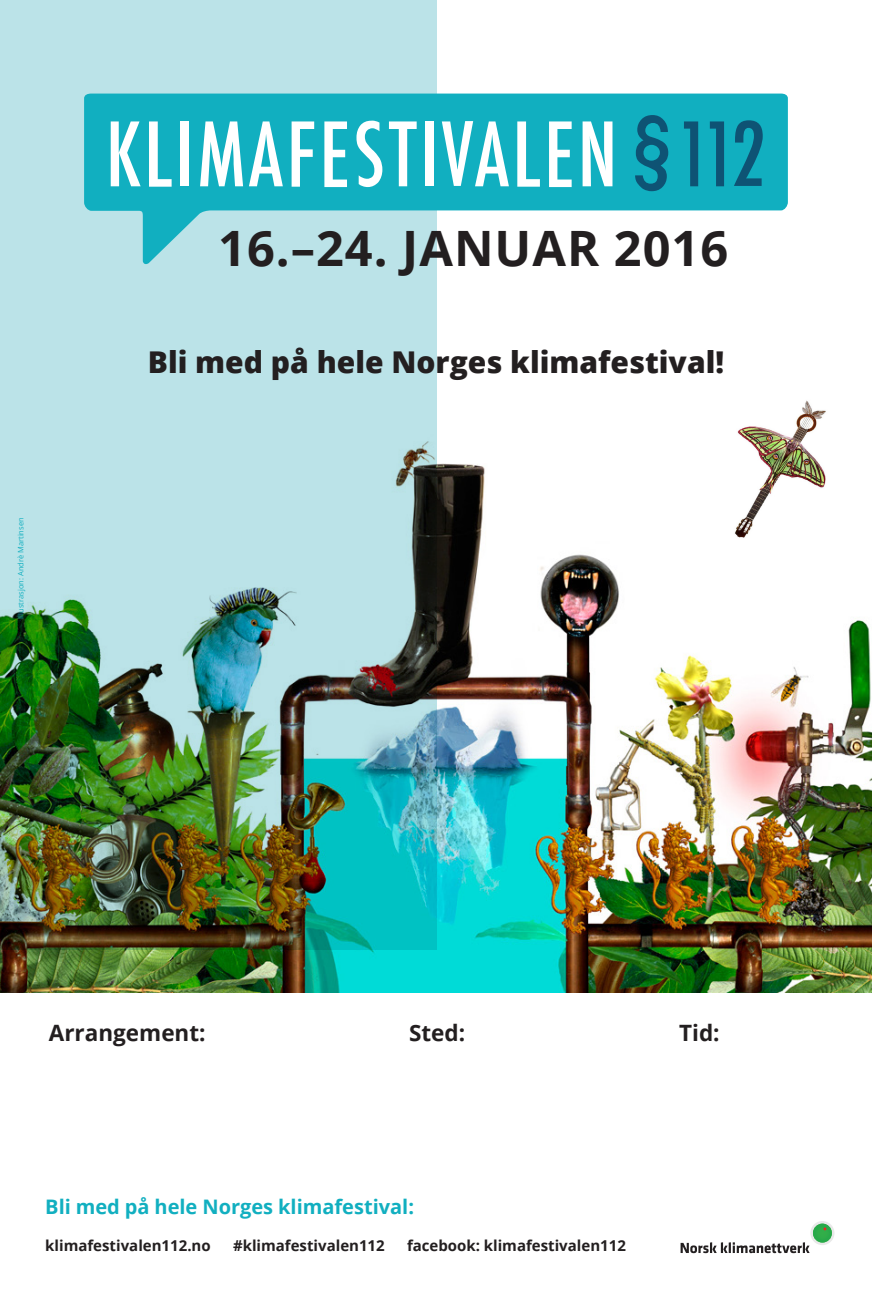
<style>
.page{position:relative;width:872px;height:1294px;background:#fff}
.page>*{position:absolute;margin:0;border:0;box-sizing:border-box;transform-origin:0 0}
.t1{font:700 48.75px "Open Sans";letter-spacing:.02em;color:#231f20}
.t2{font:800 30px "Open Sans";color:#231f20}
.Paragraph_Style_1{font:700 22.5px "Open Sans";color:#231f20}
.Paragraph_Style_1-2{font:700 20px "Open Sans";color:#11afc0}
.Paragraph_Style_1-3{font:700 15px "Open Sans";color:#231f20}
.Paragraph_Style_1-4{font:7.5px "Open Sans";color:#11afc0}
</style>
<div class="page">
<div style="left:0;top:0;width:436px;height:949px;background:#bbe3e8"></div>
<svg style="left:84px;top:94px;width:704px;height:171px;fill:#11afc0"></svg>
<svg style="left:110px;top:121px;width:31px;height:65px;background:#91dae1"></svg>
<svg style="left:149px;top:121px;width:23px;height:66px;background:#7ad2db"></svg>
<div style="left:181px;top:121px;width:8px;height:65px;background:#fff"></div>
<svg style="left:200px;top:121px;width:43px;height:65px;background:#98dce3"></svg>
<svg style="left:249px;top:121px;width:34px;height:65px;background:#79d2db"></svg>
<svg style="left:291px;top:121px;width:23px;height:66px;background:#86d6df"></svg>
<svg style="left:324px;top:121px;width:23px;height:66px;background:#97dce3"></svg>
<svg style="left:356px;top:120px;width:26px;height:67px;background:#7bd2dc"></svg>
<svg style="left:389px;top:121px;width:28px;height:65px;background:#6acdd7"></svg>
<div style="left:425px;top:121px;width:8px;height:65px;background:#fff"></div>
<svg style="left:442px;top:121px;width:67px;height:65px"></svg>
<svg style="left:517px;top:121px;width:23px;height:66px"></svg>
<svg style="left:549px;top:121px;width:22px;height:66px"></svg>
<svg style="left:582px;top:121px;width:30px;height:65px"></svg>
<svg style="left:635px;top:115px;width:33px;height:76px;background:#0f7e98"></svg>
<svg style="left:683px;top:121px;width:15px;height:65px"></svg>
<svg style="left:709px;top:121px;width:15px;height:65px"></svg>
<svg style="left:734px;top:120px;width:28px;height:66px;background:#0f819a"></svg>
<img style="left:0;top:405px;width:872px;height:587px">
<img style="left:724px;top:400px;width:108px;height:144px">
<svg style="left:680px;top:1242px;width:129px;height:11px"></svg>
<svg style="left:810px;top:1220px;width:24px;height:24px"></svg>
<img style="left:813px;top:1223px;width:19px;height:19px;border-radius:9px">
<p class="Paragraph_Style_1-4" style="left:16px;top:618px;width:103px;rotate:-90deg">Illustrasjon: Andrè Martinsen</p>
<p class="t1" style="left:218px;top:214px;width:511px">16.–24. JANUAR 2016</p>
<p class="t2" style="left:148px;top:339px;width:578px">Bli med på hele Norges klimafestival!</p>
<p class="Paragraph_Style_1" style="left:49px;top:1016px;width:158px">Arrangement:</p>
<p class="Paragraph_Style_1" style="left:409px;top:1016px;width:58px">Sted:</p>
<p class="Paragraph_Style_1" style="left:679px;top:1016px;width:42px">Tid:</p>
<p class="Paragraph_Style_1-2" style="left:45px;top:1192px;width:370px">Bli med på hele Norges klimafestival:</p>
<p class="Paragraph_Style_1-3" style="left:45px;top:1234px;width:167px">klimafestivalen112.no</p>
<p class="Paragraph_Style_1-3" style="left:233px;top:1234px;width:153px">#klimafestivalen112</p>
<p class="Paragraph_Style_1-3" style="left:407px;top:1234px;width:220px">facebook: klimafestivalen112</p>
</div>
